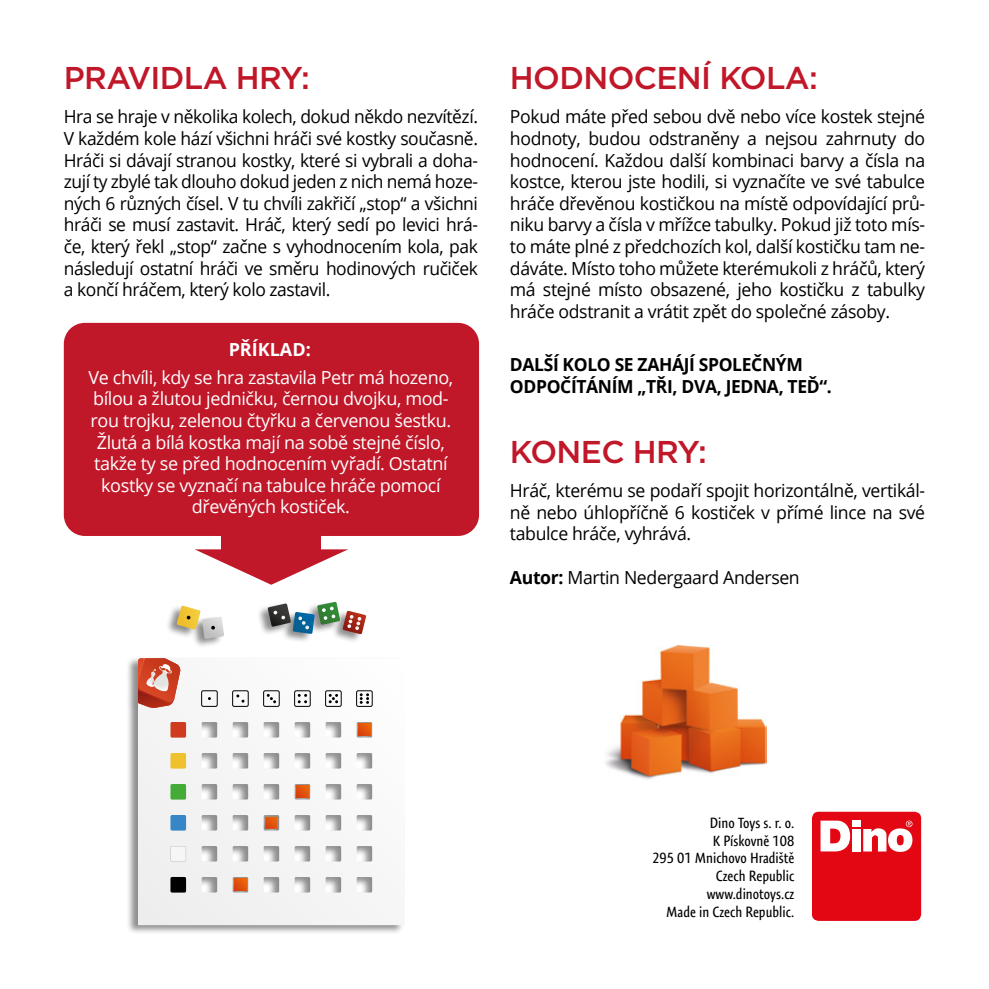
<style>
.page{position:relative;width:989px;height:989px;background:#fff}
.page>*{position:absolute;margin:0;border:0;box-sizing:border-box;transform-origin:0 0}
.t1{font:500 31.5px "Gotham";letter-spacing:-.02em;color:#c01729}
.t2{font:18px/21.6px "Open Sans";letter-spacing:-.02em;color:#000;text-align:justify}
.t3{font:18px/21.6px "Open Sans";letter-spacing:-.02em;color:#fff;text-align:center}
.t4{font:700 18px/21.6px "Open Sans";letter-spacing:-.02em;color:#000}
.t5{font:700 18px "Open Sans";color:#fff}
.t6{font:condensed 14.85px/17.8px "Expo Sans Pro";color:#000;text-align:right}
.s1{font-weight:700}
</style>
<div class="page">
<div style="left:64px;top:323px;width:415px;height:213px;background:#c01729;border-radius:21px"></div>
<div style="left:126px;top:600px;width:278px;height:335px;background:#000;opacity:.45"></div>
<svg style="left:138px;top:658px;width:266px;height:267px"></svg>
<svg style="left:267px;top:694px;width:9px;height:9px"></svg>
<svg style="left:236px;top:694px;width:8px;height:8px"></svg>
<svg style="left:298px;top:694px;width:9px;height:9px"></svg>
<svg style="left:360px;top:693px;width:9px;height:11px"></svg>
<svg style="left:329px;top:694px;width:9px;height:9px"></svg>
<svg style="left:138px;top:658px;width:43px;height:50px"></svg>
<div style="left:356px;top:690px;width:16px;height:16px;border:1px solid #000;border-radius:2px"></div>
<div style="left:325px;top:690px;width:16px;height:16px;border:1px solid #000;border-radius:2px"></div>
<div style="left:294px;top:690px;width:16px;height:16px;border:1px solid #000;border-radius:2px"></div>
<div style="left:263px;top:690px;width:16px;height:16px;border:1px solid #000;border-radius:2px"></div>
<div style="left:232px;top:690px;width:16px;height:16px;border:1px solid #000;border-radius:2px"></div>
<div style="left:201px;top:690px;width:16px;height:16px;border:1px solid #000;border-radius:2px"></div>
<div style="left:170px;top:722px;width:16px;height:15px;background:#ce3b1e;border-radius:2px"></div>
<div style="left:170px;top:753px;width:16px;height:15px;background:#efc12f;border-radius:2px"></div>
<div style="left:170px;top:784px;width:16px;height:15px;background:#43ab36;border-radius:2px"></div>
<div style="left:170px;top:815px;width:16px;height:15px;background:#3786c7;border-radius:2px"></div>
<svg style="left:170px;top:846px;width:16px;height:15px"></svg>
<div style="left:170px;top:877px;width:16px;height:15px;background:#000;border-radius:2px"></div>
<svg style="left:358px;top:723px;width:12px;height:12px"></svg>
<svg style="left:296px;top:785px;width:12px;height:12px"></svg>
<svg style="left:265px;top:816px;width:12px;height:13px"></svg>
<svg style="left:234px;top:878px;width:12px;height:12px"></svg>
<svg style="left:268px;top:602px;width:98px;height:32px"></svg>
<svg style="left:177px;top:605px;width:47px;height:34px"></svg>
<div style="left:812px;top:811px;width:109px;height:110px;background:#e30613;border-radius:7px"></div>
<div style="left:852px;top:820px;width:9px;height:6px;background:#fff"></div>
<div style="left:852px;top:829px;width:9px;height:22px;background:#fff"></div>
<svg style="left:820px;top:820px;width:30px;height:32px"></svg>
<svg style="left:863px;top:820px;width:49px;height:32px"></svg>
<svg style="left:195px;top:536px;width:153px;height:49px"></svg>
<img style="left:605px;top:645px;width:161px;height:136px">
<h1 class="t1" style="left:64px;top:57px;width:248px">PRAVIDLA HRY:</h1>
<p class="t2" style="left:64px;top:106px;width:416px">Hra se hraje v několika kolech, dokud někdo nezvítězí.<br>V každém kole hází všichni hráči své kostky současně.<br>Hráči si dávají stranou kostky, které si vybrali a doha&shy;zují ty zbylé tak dlouho dokud jeden z nich nemá hoze&shy;ných 6 různých čísel. V tu chvíli zakřičí „stop“ a všichni hráči se musí zastavit. Hráč, který sedí po levici hrá&shy;če, který řekl „stop“ začne s vyhodnocením kola, pak následují ostatní hráči ve směru hodinových ručiček a končí hráčem, který kolo zastavil.</p>
<p class="t5" style="left:229px;top:336px;width:84px">PŘÍKLAD:</p>
<p class="t3" style="left:88px;top:366px;width:366px">Ve chvíli, kdy se hra zastavila Petr má hozeno, bílou a žlutou jedničku, černou dvojku, mod&shy;rou trojku, zelenou čtyřku a červenou šestku.<br>Žlutá a bílá kostka mají na sobě stejné číslo, takže ty se před hodnocením vyřadí. Ostatní kostky se vyznačí na tabulce hráče pomocí dřevěných kostiček.</p>
<h1 class="t1" style="left:510px;top:57px;width:309px">HODNOCENÍ KOLA:</h1>
<p class="t2" style="left:510px;top:106px;width:417px">Pokud máte před sebou dvě nebo více kostek stejné hodnoty, budou odstraněny a nejsou zahrnuty do hodnocení. Každou další kombinaci barvy a čísla na kostce, kterou jste hodili, si vyznačíte ve své tabulce hráče dřevěnou kostičkou na místě odpovídající prů&shy;niku barvy a čísla v mřížce tabulky. Pokud již toto mís&shy;to máte plné z předchozích kol, další kostičku tam ne&shy;dáváte. Místo toho můžete kterémukoli z hráčů, který má stejné místo obsazené, jeho kostičku z tabulky hráče odstranit a vrátit zpět do společné zásoby.</p>
<p class="t4" style="left:510px;top:353px;width:323px">DALŠÍ KOLO SE ZAHÁJÍ SPOLEČNÝM<br>ODPOČÍTÁNÍM „TŘI, DVA, JEDNA, TEĎ“.</p>
<h1 class="t1" style="left:510px;top:431px;width:198px">KONEC HRY:</h1>
<p class="t2" style="left:510px;top:479px;width:417px">Hráč, kterému se podaří spojit horizontálně, vertikál&shy;ně nebo úhlopříčně 6 kostiček v přímé lince na své tabulce hráče, vyhrává.</p>
<p class="t2" style="left:510px;top:565px;width:291px"><span class="s1">Autor:</span> Martin Nedergaard Andersen</p>
<p class="t6" style="left:652px;top:813px;width:143px">Dino Toys s. r. o.<br>K Pískovně 108<br>295 01 Mnichovo Hradiště<br>Czech Republic www.dinotoys.cz<br>Made in Czech Republic.</p>
</div>
